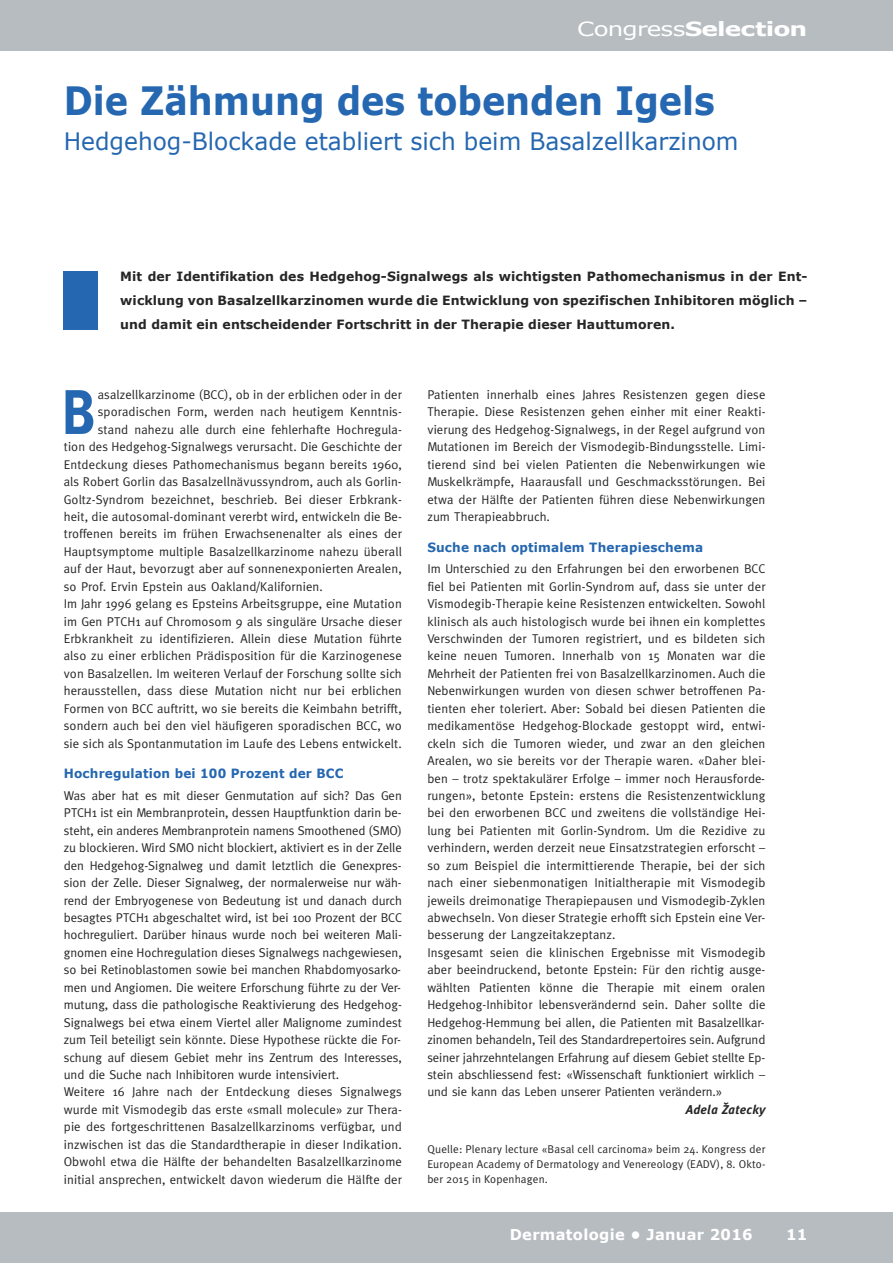
<style>
.page{position:relative;width:893px;height:1263px;background:#fff}
.page>*{position:absolute;margin:0;border:0;box-sizing:border-box;transform-origin:0 0}
.t1{font:700 63px "Meta Plus";color:#2567b0;scale:.9 1}
.t2{font:700 39px "Verdana";color:#2567b0;scale:.9 1}
.t3{font:24px "Verdana";color:#2567b0}
.t4{font:700 19.5px "Verdana";letter-spacing:-.035em;color:#fff;scale:1.28 1}
.t5{font:700 15px "Verdana";letter-spacing:.02em;color:#fff}
.t6{font:12.75px/17.4px "Meta Plus";letter-spacing:.01em;color:#272627}
.t7{font:700 12.75px/24px "Verdana";letter-spacing:.005em;color:#272627;text-align:justify}
.t8{font:700 12.75px "Verdana";letter-spacing:.015em;color:#2567b0;scale:.95 1}
.t9{font:italic 700 12.75px "Meta Plus";letter-spacing:.015em;color:#272627}
.t10{font:11.25px/15px "Meta Plus Normal";letter-spacing:.015em;color:#272627;text-align:justify}
.s1{font-weight:400}
</style>
<div class="page">
<div style="left:0;top:0;width:893px;height:51px;background:#b6bcc0"></div>
<div style="left:0;top:1212px;width:893px;height:51px;background:#b6bcc0"></div>
<div style="left:64px;top:271px;width:34px;height:58px;background:#2567b0"></div>
<h3 class="t4" style="left:577px;top:17px;width:181px"><span class="s1">Congress</span>Selection</h3>
<h2 class="t2" style="left:64px;top:76px;width:725px">Die Zähmung des tobenden Igels</h2>
<h3 class="t3" style="left:64px;top:126px;width:676px">Hedgehog-Blockade etabliert sich beim Basalzellkarzinom</h3>
<p class="t7" style="left:120px;top:264px;width:689px">Mit der Identifikation des Hedgehog-Signalwegs als wichtigsten Pathomechanismus in der Ent&shy;wicklung von Basalzellkarzinomen wurde die Entwicklung von spezifischen Inhibitoren möglich – und damit ein entscheidender Fortschritt in der Therapie dieser Hauttumoren.</p>
<p class="t6" style="left:98px;top:386px;width:306px">asalzellkarzinome (BCC), ob in der erblichen oder in der</p>
<p class="t6" style="left:98px;top:403px;width:306px">sporadischen Form, werden nach heutigem Kenntnis-</p>
<p class="t6" style="left:98px;top:421px;width:306px">stand nahezu alle durch eine fehlerhafte Hochregula-</p>
<p class="t6" style="left:64px;top:438px;width:340px">tion des Hedgehog-Signalwegs verursacht. Die Geschichte der</p>
<p class="t6" style="left:64px;top:456px;width:340px">Entdeckung dieses Pathomechanismus begann bereits 1960,</p>
<p class="t6" style="left:64px;top:473px;width:340px">als Robert Gorlin das Basalzellnävussyndrom, auch als Gorlin-</p>
<p class="t6" style="left:64px;top:490px;width:340px">Goltz-Syndrom bezeichnet, beschrieb. Bei dieser Erbkrank-</p>
<p class="t6" style="left:64px;top:508px;width:340px">heit, die autosomal-dominant vererbt wird, entwickeln die Be-</p>
<p class="t6" style="left:64px;top:525px;width:340px">troffenen bereits im frühen Erwachsenenalter als eines der</p>
<p class="t6" style="left:64px;top:543px;width:340px">Hauptsymptome multiple Basalzellkarzinome nahezu überall</p>
<p class="t6" style="left:64px;top:560px;width:340px">auf der Haut, bevorzugt aber auf sonnenexponierten Arealen,</p>
<p class="t6" style="left:64px;top:578px;width:261px">so Prof. Ervin Epstein aus Oakland/Kalifornien.</p>
<p class="t6" style="left:64px;top:595px;width:340px">Im Jahr 1996 gelang es Epsteins Arbeitsgruppe, eine Mutation</p>
<p class="t6" style="left:64px;top:612px;width:340px">im Gen PTCH1 auf Chromosom 9 als singuläre Ursache dieser</p>
<p class="t6" style="left:64px;top:630px;width:340px">Erbkrankheit zu identifizieren. Allein diese Mutation führte</p>
<p class="t6" style="left:64px;top:647px;width:340px">also zu einer erblichen Prädisposition für die Karzinogenese</p>
<p class="t6" style="left:64px;top:665px;width:340px">von Basalzellen. Im weiteren Verlauf der Forschung sollte sich</p>
<p class="t6" style="left:64px;top:682px;width:340px">herausstellen, dass diese Mutation nicht nur bei erblichen</p>
<p class="t6" style="left:64px;top:700px;width:340px">Formen von BCC auftritt, wo sie bereits die Keimbahn betrifft,</p>
<p class="t6" style="left:64px;top:717px;width:340px">sondern auch bei den viel häufigeren sporadischen BCC, wo</p>
<p class="t6" style="left:64px;top:734px;width:340px">sie sich als Spontanmutation im Laufe des Lebens entwickelt.</p>
<p class="t8" style="left:64px;top:765px;width:296px">Hochregulation bei 100 Prozent der BCC</p>
<p class="t6" style="left:64px;top:787px;width:340px">Was aber hat es mit dieser Genmutation auf sich? Das Gen PTCH1 ist ein Membranprotein, dessen Hauptfunktion darin be&shy;steht, ein anderes Membranprotein namens Smoothened (SMO) zu blockieren. Wird SMO nicht blockiert, aktiviert es in der Zelle den Hedgehog-Signalweg und damit letztlich die Genexpres&shy;sion der Zelle. Dieser Signalweg, der normalerweise nur wäh&shy;rend der Embryogenese von Bedeutung ist und danach durch besagtes PTCH1 abgeschaltet wird, ist bei 100 Prozent der BCC hochreguliert. Darüber hinaus wurde noch bei weiteren Mali&shy;gnomen eine Hochregulation dieses Signalwegs nachgewiesen, so bei Retinoblastomen sowie bei manchen Rhabdomyosarko&shy;men und Angiomen. Die weitere Erforschung führte zu der Ver&shy;mutung, dass die pathologische Reaktivierung des Hedgehog-Signalwegs bei etwa einem Viertel aller Malignome zumindest zum Teil beteiligt sein könnte. Diese Hypothese rückte die For&shy;schung auf diesem Gebiet mehr ins Zentrum des Interesses, und die Suche nach Inhibitoren wurde intensiviert.<br>Weitere 16 Jahre nach der Entdeckung dieses Signalwegs wurde mit Vismodegib das erste «small molecule» zur Thera&shy;pie des fortgeschrittenen Basalzellkarzinoms verfügbar, und inzwischen ist das die Standardtherapie in dieser Indikation.<br>Obwohl etwa die Hälfte der behandelten Basalzellkarzinome initial ansprechen, entwickelt davon wiederum die Hälfte der</p>
<h1 class="t1" style="left:61px;top:375px;width:40px">B</h1>
<p class="t6" style="left:427px;top:386px;width:340px;text-align:justify">Patienten innerhalb eines Jahres Resistenzen gegen diese Therapie. Diese Resistenzen gehen einher mit einer Reakti&shy;vierung des Hedgehog-Signalwegs, in der Regel aufgrund von Mutationen im Bereich der Vismodegib-Bindungsstelle. Limi&shy;tierend sind bei vielen Patienten die Nebenwirkungen wie Muskelkrämpfe, Haarausfall und Geschmacksstörungen. Bei etwa der Hälfte der Patienten führen diese Nebenwirkungen zum Therapieabbruch.</p>
<p class="t8" style="left:427px;top:539px;width:292px">Suche nach optimalem Therapieschema</p>
<p class="t6" style="left:427px;top:560px;width:340px">Im Unterschied zu den Erfahrungen bei den erworbenen BCC fiel bei Patienten mit Gorlin-Syndrom auf, dass sie unter der Vismodegib-Therapie keine Resistenzen entwickelten. Sowohl klinisch als auch histologisch wurde bei ihnen ein komplettes Verschwinden der Tumoren registriert, und es bildeten sich keine neuen Tumoren. Innerhalb von 15 Monaten war die Mehrheit der Patienten frei von Basalzellkarzinomen. Auch die Nebenwirkungen wurden von diesen schwer betroffenen Pa&shy;tienten eher toleriert. Aber: Sobald bei diesen Patienten die medikamentöse Hedgehog-Blockade gestoppt wird, entwi&shy;ckeln sich die Tumoren wieder, und zwar an den gleichen Arealen, wo sie bereits vor der Therapie waren. «Daher blei&shy;ben – trotz spektakulärer Erfolge – immer noch Herausforde&shy;rungen», betonte Epstein: erstens die Resistenzentwicklung bei den erworbenen BCC und zweitens die vollständige Hei&shy;lung bei Patienten mit Gorlin-Syndrom. Um die Rezidive zu verhindern, werden derzeit neue Einsatzstrategien erforscht – so zum Beispiel die intermittierende Therapie, bei der sich nach einer siebenmonatigen Initialtherapie mit Vismodegib jeweils dreimonatige Therapiepausen und Vismodegib-Zyklen abwechseln. Von dieser Strategie erhofft sich Epstein eine Ver&shy;besserung der Langzeitakzeptanz.<br>Insgesamt seien die klinischen Ergebnisse mit Vismodegib aber beeindruckend, betonte Epstein: Für den richtig ausge&shy;wählten Patienten könne die Therapie mit einem oralen Hedgehog-Inhibitor lebensverändernd sein. Daher sollte die Hedgehog-Hemmung bei allen, die Patienten mit Basalzellkar&shy;zinomen behandeln, Teil des Standardrepertoires sein. Aufgrund seiner jahrzehntelangen Erfahrung auf diesem Gebiet stellte Ep&shy;stein abschliessend fest: «Wissenschaft funktioniert wirklich – und sie kann das Leben unserer Patienten verändern.»</p>
<p class="t9" style="left:686px;top:1102px;width:81px">Adela Z˘atecky</p>
<p class="t10" style="left:427px;top:1141px;width:340px">Quelle: Plenary lecture «Basal cell carcinoma» beim 24. Kongress der European Academy of Dermatology and Venereology (EADV), 8. Okto&shy;ber 2015 in Kopenhagen.</p>
<p class="t5" style="left:510px;top:1225px;width:244px">Dermatologie • Januar 2016</p>
<p class="t5" style="left:786px;top:1225px;width:23px">11</p>
</div>
